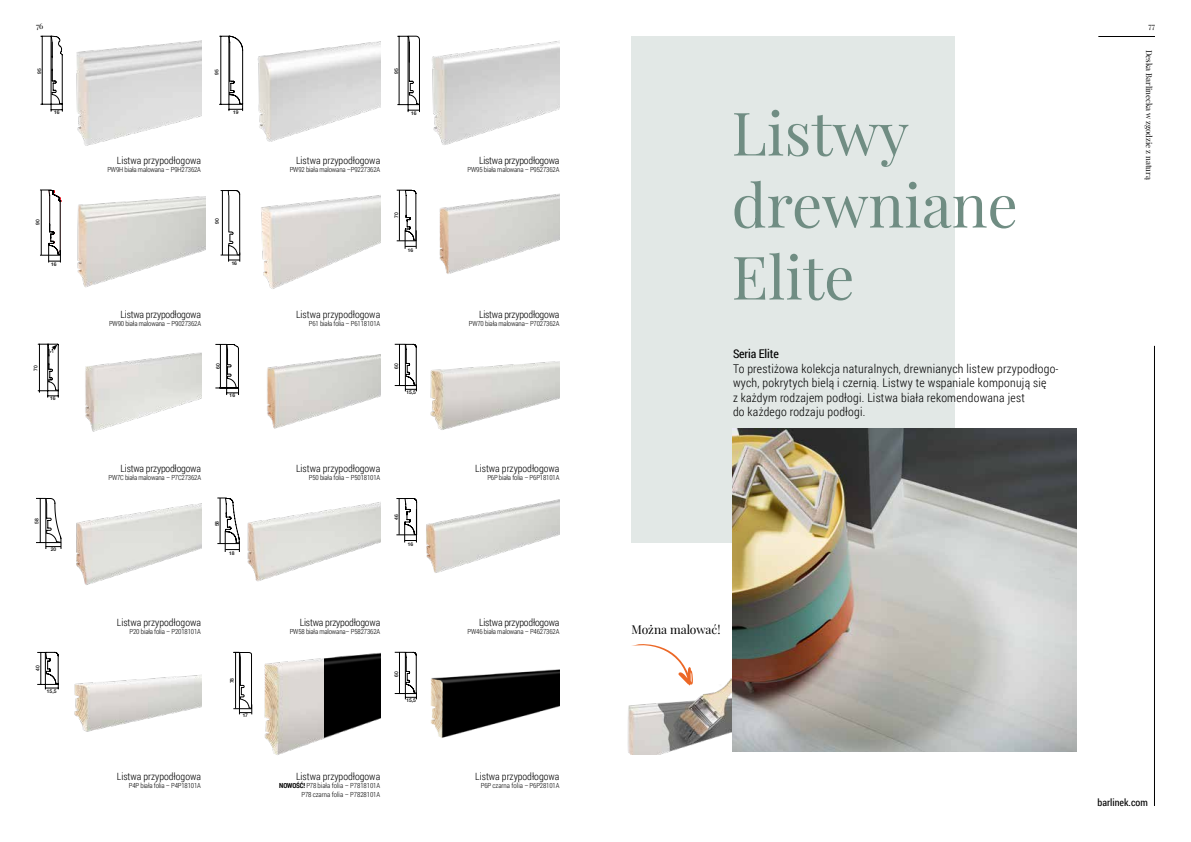
<style>
.page{position:relative;width:1191px;height:842px;background:#fff}
.page>*{position:absolute;margin:0;border:0;box-sizing:border-box;transform-origin:0 0}
.t1{font:60px/72px "Playfair Display";color:#708d83}
.t2{font:300 12px/14.4px "Roboto Condensed";letter-spacing:.02em;color:#000}
.t3{font:12px "Playfair Display";color:#000}
.t4{font:12px "Roboto Condensed";letter-spacing:-.01em;color:#000}
.t5{font:300 10px "Roboto Condensed";color:#000}
.t6{font:300 10px "Roboto Condensed";letter-spacing:-.02em;color:#000}
.t7{font:10px "Roboto Condensed";color:#000}
.t8{font:8px "Playfair Display";color:#000}
.t9{font:300 7px/8.4px "Roboto Condensed";letter-spacing:-.02em;color:#000;text-align:right}
.t10{font:500 5.1px "Helvetica Neue LT Pro";color:#000}
.t11{font:500 5px "Helvetica Neue LT Pro";color:#000}
.t12{font:500 4px "Helvetica Neue LT Pro";color:#000}
.s1{font-weight:700}
</style>
<div class="page">
<img style="left:77px;top:196px;width:128px;height:92px">
<img style="left:439px;top:194px;width:120px;height:80px">
<img style="left:267px;top:354px;width:113px;height:75px">
<img style="left:247px;top:502px;width:133px;height:80px">
<img style="left:76px;top:503px;width:125px;height:82px">
<img style="left:426px;top:499px;width:133px;height:74px">
<img style="left:432px;top:41px;width:127px;height:104px">
<svg style="left:398px;top:35px;width:22px;height:77px"></svg>
<img style="left:257px;top:41px;width:123px;height:101px">
<svg style="left:219px;top:35px;width:25px;height:76px"></svg>
<img style="left:76px;top:40px;width:125px;height:106px">
<svg style="left:41px;top:35px;width:22px;height:76px"></svg>
<img style="left:85px;top:352px;width:116px;height:80px">
<svg style="left:38px;top:343px;width:21px;height:54px"></svg>
<img style="left:430px;top:361px;width:129px;height:69px">
<img style="left:74px;top:675px;width:127px;height:57px">
<img style="left:261px;top:195px;width:120px;height:94px">
<svg style="left:40px;top:189px;width:22px;height:73px"></svg>
<svg style="left:221px;top:190px;width:20px;height:72px"></svg>
<svg style="left:397px;top:189px;width:20px;height:60px"></svg>
<hr style="left:399px;top:190px;width:1px;height:51px;background:#000">
<svg style="left:215px;top:343px;width:24px;height:52px"></svg>
<svg style="left:395px;top:343px;width:22px;height:48px"></svg>
<svg style="left:36px;top:497px;width:26px;height:52px"></svg>
<svg style="left:217px;top:497px;width:23px;height:55px"></svg>
<svg style="left:396px;top:498px;width:22px;height:44px"></svg>
<hr style="left:416px;top:509px;width:1px;height:33px;background:#000">
<svg style="left:37px;top:651px;width:22px;height:38px"></svg>
<img style="left:430px;top:669px;width:129px;height:69px">
<svg style="left:395px;top:651px;width:22px;height:48px"></svg>
<img style="left:264px;top:658px;width:61px;height:97px">
<svg style="left:233px;top:651px;width:20px;height:63px"></svg>
<img style="left:325px;top:652px;width:55px;height:86px">
<svg style="left:632px;top:644px;width:61px;height:32px"></svg>
<div style="left:631px;top:36px;width:324px;height:507px;background:#e2e8e6"></div>
<img style="left:732px;top:428px;width:344px;height:323px">
<img style="left:627px;top:676px;width:105px;height:78px">
<hr style="left:1098px;top:36px;width:57px;height:1px;background:#000">
<hr style="left:1154px;top:346px;width:1px;height:460px;background:#000">
<p class="t8" style="left:36px;top:19px;width:9px">76</p>
<p class="t11" style="left:36px;top:74px;width:7px;rotate:-90deg">95</p>
<p class="t11" style="left:214px;top:75px;width:7px;rotate:-90deg">95</p>
<p class="t10" style="left:393px;top:74px;width:7px;rotate:-90deg">95</p>
<p class="t10" style="left:54px;top:110px;width:7px">16</p>
<p class="t11" style="left:233px;top:109px;width:7px">19</p>
<p class="t10" style="left:411px;top:110px;width:7px">16</p>
<h3 class="t5" style="left:117px;top:153px;width:86px">Listwa przypodłogowa</h3>
<p class="t9" style="left:107px;top:165px;width:95px">PW9H biała malowana – P9H27362A</p>
<h3 class="t5" style="left:296px;top:153px;width:86px">Listwa przypodłogowa</h3>
<p class="t9" style="left:290px;top:165px;width:92px">PW92 biała malowana –P9227362A</p>
<h3 class="t6" style="left:479px;top:153px;width:82px">Listwa przypodłogowa</h3>
<p class="t9" style="left:467px;top:165px;width:93px">PW95 biała malowana – P9527362A</p>
<p class="t11" style="left:35px;top:225px;width:7px;rotate:-90deg">90</p>
<p class="t11" style="left:214px;top:224px;width:7px;rotate:-90deg">90</p>
<p class="t11" style="left:393px;top:218px;width:7px;rotate:-90deg">70</p>
<p class="t11" style="left:408px;top:247px;width:7px">16</p>
<p class="t11" style="left:51px;top:261px;width:7px">16</p>
<p class="t11" style="left:232px;top:260px;width:7px">16</p>
<h1 class="t1" style="left:731px;top:92px;width:288px">Listwy drewniane<br>Elite</h1>
<p class="t8" style="left:1148px;top:19px;width:8px">77</p>
<p class="t8" style="left:1155px;top:50px;width:132px;rotate:90deg">Deska Barlinecka w zgodzie z naturą</p>
<h3 class="t6" style="left:121px;top:307px;width:82px">Listwa przypodłogowa</h3>
<p class="t9" style="left:109px;top:319px;width:93px">PW90 biała malowana – P9027362A</p>
<h3 class="t5" style="left:296px;top:307px;width:86px">Listwa przypodłogowa</h3>
<p class="t9" style="left:309px;top:319px;width:73px">P61 biała folia – P6118101A</p>
<h3 class="t6" style="left:479px;top:307px;width:82px">Listwa przypodłogowa</h3>
<p class="t9" style="left:469px;top:319px;width:92px">PW70 biała malowana– P7027362A</p>
<p class="t10" style="left:33px;top:371px;width:7px;rotate:-90deg">70</p>
<p class="t12" style="left:50px;top:349px;width:5px">r1</p>
<p class="t10" style="left:50px;top:395px;width:7px">16</p>
<p class="t10" style="left:215px;top:369px;width:7px;rotate:-90deg">60</p>
<p class="t10" style="left:230px;top:393px;width:7px">16</p>
<p class="t10" style="left:393px;top:369px;width:7px;rotate:-90deg">60</p>
<p class="t10" style="left:406px;top:389px;width:11px">15,5</p>
<h2 class="t4" style="left:733px;top:346px;width:47px">Seria Elite</h2>
<h2 class="t2" style="left:733px;top:361px;width:327px">To prestiżowa kolekcja naturalnych, drewnianych listew przypodłogo&shy;wych, pokrytych bielą i czernią. Listwy te wspaniale komponują się<br>z każdym rodzajem podłogi. Listwa biała rekomendowana jest<br>do każdego rodzaju podłogi.</h2>
<h3 class="t6" style="left:121px;top:461px;width:82px">Listwa przypodłogowa</h3>
<p class="t9" style="left:108px;top:473px;width:94px">PW7C biała malowana – P7C27362A</p>
<h3 class="t5" style="left:296px;top:461px;width:86px">Listwa przypodłogowa</h3>
<p class="t9" style="left:309px;top:473px;width:73px">P50 biała folia – P5018101A</p>
<h3 class="t5" style="left:475px;top:461px;width:86px">Listwa przypodłogowa</h3>
<p class="t9" style="left:487px;top:473px;width:74px">P6P biała folia – P6P18101A</p>
<p class="t10" style="left:34px;top:524px;width:7px;rotate:-90deg">58</p>
<p class="t11" style="left:214px;top:526px;width:7px;rotate:-90deg">58</p>
<p class="t11" style="left:393px;top:520px;width:7px;rotate:-90deg">46</p>
<p class="t10" style="left:51px;top:546px;width:7px">20</p>
<p class="t11" style="left:229px;top:550px;width:7px">18</p>
<p class="t11" style="left:408px;top:541px;width:7px">16</p>
<h3 class="t5" style="left:117px;top:615px;width:86px">Listwa przypodłogowa</h3>
<p class="t9" style="left:130px;top:627px;width:73px">P20 biała folia – P2018101A</p>
<h3 class="t6" style="left:300px;top:615px;width:82px">Listwa przypodłogowa</h3>
<p class="t9" style="left:290px;top:627px;width:92px">PW58 biała malowana– P5827362A</p>
<h3 class="t6" style="left:479px;top:615px;width:82px">Listwa przypodłogowa</h3>
<p class="t9" style="left:467px;top:627px;width:93px">PW46 biała malowana – P4627362A</p>
<h2 class="t3" style="left:631px;top:620px;width:91px">Można malować!</h2>
<p class="t10" style="left:35px;top:671px;width:7px;rotate:-90deg">40</p>
<p class="t11" style="left:229px;top:683px;width:7px;rotate:-90deg">78</p>
<p class="t10" style="left:393px;top:677px;width:7px;rotate:-90deg">60</p>
<p class="t10" style="left:47px;top:688px;width:11px">15,5</p>
<p class="t10" style="left:406px;top:697px;width:11px">15,5</p>
<p class="t11" style="left:243px;top:712px;width:7px">17</p>
<h3 class="t5" style="left:117px;top:769px;width:86px">Listwa przypodłogowa</h3>
<p class="t9" style="left:129px;top:781px;width:74px">P4P biała folia – P4P18101A</p>
<h3 class="t5" style="left:296px;top:769px;width:86px">Listwa przypodłogowa</h3>
<p class="t9" style="left:279px;top:781px;width:102px"><span class="s1">NOWOŚĆ!</span> P78 biała folia – P7818101A<br>P78 czarna folia – P7828101A</p>
<h3 class="t5" style="left:475px;top:769px;width:86px">Listwa przypodłogowa</h3>
<p class="t9" style="left:481px;top:781px;width:80px">P6P czarna folia – P6P28101A</p>
<h3 class="t7" style="left:1097px;top:795px;width:52px">barlinek.com</h3>
</div>
